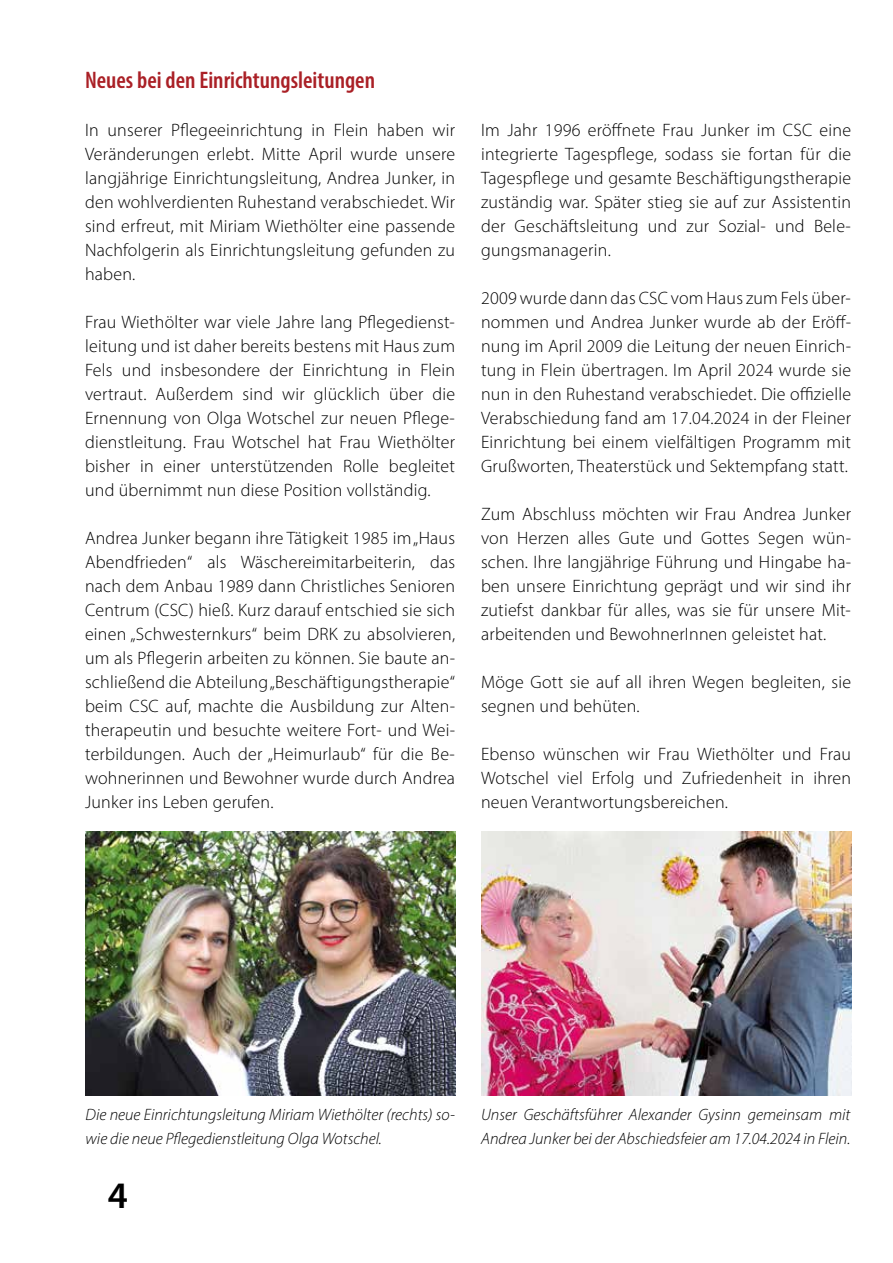
<style>
.page{position:relative;width:893px;height:1263px;background:#fff}
.page>*{position:absolute;margin:0;border:0;box-sizing:border-box;transform-origin:0 0}
.t1{font:37.5px "Myriad Variable Concept";color:#000}
.t2{font:24px "Myriad Variable Concept";color:#aa2026}
.t3{font:18px/24px "Myriad Variable Concept";letter-spacing:.01em;color:#000;text-align:justify}
.t4{font:italic 16.5px/24px "Myriad Variable Concept";color:#000}
</style>
<div class="page">
<img style="left:481px;top:832px;width:370px;height:264px">
<img style="left:85px;top:832px;width:370px;height:264px">
<h2 class="t2" style="left:85px;top:66px;width:292px">Neues bei den Einrichtungsleitungen</h2>
<p class="t3" style="left:85px;top:118px;width:372px">In unserer Pflegeeinrichtung in Flein haben wir Veränderungen erlebt. Mitte April wurde unsere langjährige Einrichtungsleitung, Andrea Junker, in den wohlverdienten Ruhestand verabschiedet. Wir sind erfreut, mit Miriam Wiethölter eine passende Nachfolgerin als Einrichtungsleitung gefunden zu haben.</p>
<p class="t3" style="left:85px;top:310px;width:372px">Frau Wiethölter war viele Jahre lang Pflegedienst&shy;leitung und ist daher bereits bestens mit Haus zum Fels und insbesondere der Einrichtung in Flein vertraut. Außerdem sind wir glücklich über die Ernennung von Olga Wotschel zur neuen Pflege&shy;dienstleitung. Frau Wotschel hat Frau Wiethölter bisher in einer unterstützenden Rolle begleitet und übernimmt nun diese Position vollständig.</p>
<p class="t3" style="left:85px;top:526px;width:372px">Andrea Junker begann ihre Tätigkeit 1985 im „Haus Abendfrieden“ als Wäschereimitarbeiterin, das nach dem Anbau 1989 dann Christliches Senioren Centrum (CSC) hieß. Kurz darauf entschied sie sich einen „Schwesternkurs“ beim DRK zu absolvieren, um als Pflegerin arbeiten zu können. Sie baute an&shy;schließend die Abteilung „Beschäftigungstherapie“ beim CSC auf, machte die Ausbildung zur Alten&shy;therapeutin und besuchte weitere Fort- und Wei&shy;terbildungen. Auch der „Heimurlaub“ für die Be&shy;wohnerinnen und Bewohner wurde durch Andrea Junker ins Leben gerufen.</p>
<p class="t3" style="left:481px;top:118px;width:372px">Im Jahr 1996 eröffnete Frau Junker im CSC eine integrierte Tagespflege, sodass sie fortan für die Tagespflege und gesamte Beschäftigungstherapie zuständig war. Später stieg sie auf zur Assistentin der Geschäftsleitung und zur Sozial- und Bele&shy;gungsmanagerin.</p>
<p class="t3" style="left:481px;top:286px;width:372px">2009 wurde dann das CSC vom Haus zum Fels über&shy;nommen und Andrea Junker wurde ab der Eröff&shy;nung im April 2009 die Leitung der neuen Einrich&shy;tung in Flein übertragen. Im April 2024 wurde sie nun in den Ruhestand verabschiedet. Die offizielle Verabschiedung fand am 17.04.2024 in der Fleiner Einrichtung bei einem vielfältigen Programm mit Grußworten, Theaterstück und Sektempfang statt.</p>
<p class="t3" style="left:481px;top:502px;width:372px">Zum Abschluss möchten wir Frau Andrea Junker von Herzen alles Gute und Gottes Segen wün&shy;schen. Ihre langjährige Führung und Hingabe ha&shy;ben unsere Einrichtung geprägt und wir sind ihr zutiefst dankbar für alles, was sie für unsere Mit&shy;arbeitenden und BewohnerInnen geleistet hat.</p>
<p class="t3" style="left:481px;top:670px;width:372px">Möge Gott sie auf all ihren Wegen begleiten, sie segnen und behüten.</p>
<p class="t3" style="left:481px;top:742px;width:372px">Ebenso wünschen wir Frau Wiethölter und Frau Wotschel viel Erfolg und Zufriedenheit in ihren neuen Verantwortungsbereichen.</p>
<p class="t4" style="left:86px;top:1102px;width:371px">Die neue Einrichtungsleitung Miriam Wiethölter (rechts) so&shy;wie die neue Pflegedienstleitung Olga Wotschel.</p>
<h1 class="t1" style="left:108px;top:1174px;width:22px">4</h1>
<p class="t4" style="left:481px;top:1102px;width:371px">Unser Geschäftsführer Alexander Gysinn gemeinsam mit<br>Andrea Junker bei der Abschiedsfeier am 17.04.2024 in Flein.</p>
</div>
